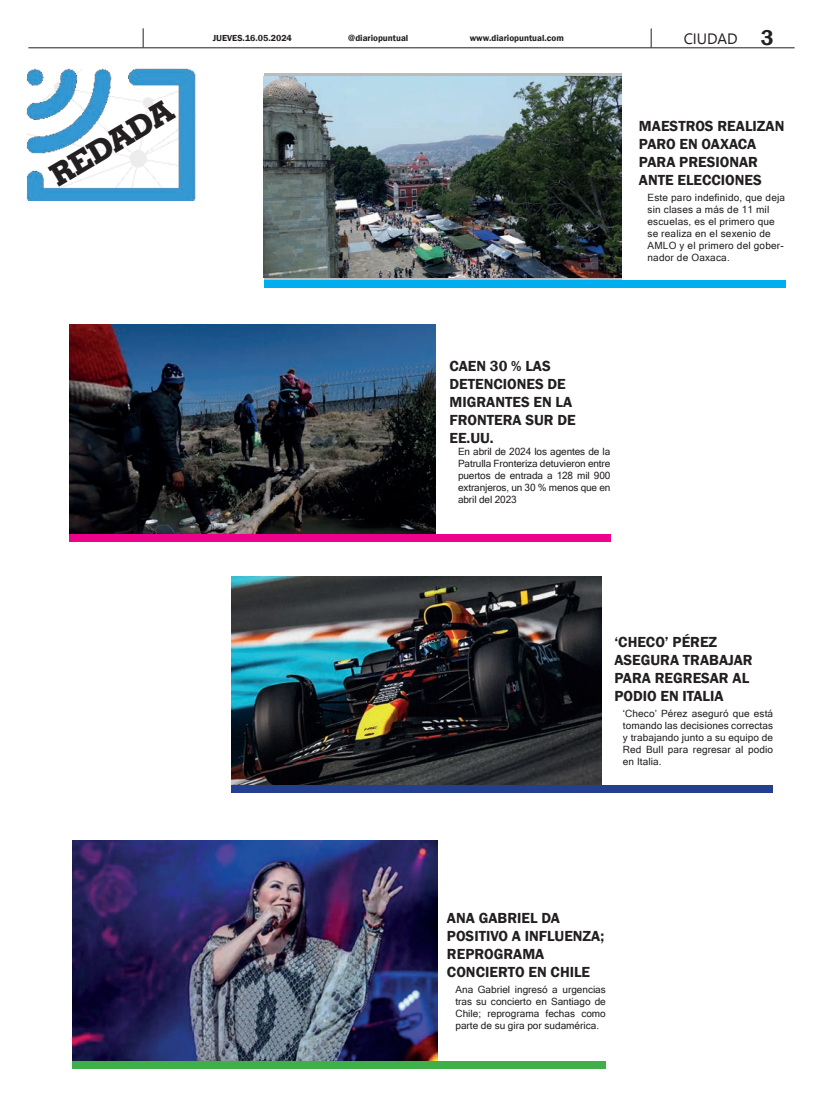
<style>
.page{position:relative;width:823px;height:1106px;background:#fff}
.page>*{position:absolute;margin:0;border:0;box-sizing:border-box;transform-origin:0 0}
.t1{font:700 30.8px "Geometric Slab 703 BT Xtra";color:#231f20}
.t2{font:700 22.4px "Myriad Pro";color:#231f20}
.t3{font:600 22px "Franklin Gothic";color:#231f20}
.t4{font:600 15px/18px "Franklin Gothic";color:#231f20}
.t5{font:15px "Segoe UI Historic";color:#231f20}
.t6{font:10px/12px "Microsoft Sans Serif";letter-spacing:.01em;color:#231f20;text-align:justify}
.t7{font:600 9.1px "Franklin Gothic";color:#231f20}
.t8{font:600 9px "Franklin Gothic";color:#231f20}
.t9{font:7.5px "Hiragino Sans W6";letter-spacing:-.01em;color:#231f20}
</style>
<div class="page">
<img style="left:73px;top:840px;width:364px;height:220px">
<img style="left:231px;top:577px;width:370px;height:208px">
<img style="left:69px;top:324px;width:366px;height:210px">
<svg style="left:264px;top:73px;width:357px;height:207px;background:#aaacac"></svg>
<img style="left:264px;top:76px;width:357px;height:201px">
<img style="left:26px;top:68px;width:170px;height:132px">
<div style="left:264px;top:280px;width:520px;height:8px;background:#00aeef"></div>
<div style="left:69px;top:534px;width:541px;height:8px;background:#ed028c"></div>
<div style="left:231px;top:785px;width:541px;height:8px;background:#253f8e"></div>
<hr style="left:28px;top:47px;width:766px;height:1px;background:#231f20">
<svg style="left:650px;top:28px;width:1px;height:20px"></svg>
<svg style="left:143px;top:28px;width:1px;height:19px"></svg>
<div style="left:73px;top:1061px;width:532px;height:8px;background:#40ae49"></div>
<p class="t1" style="left:44px;top:162px;width:138px;rotate:-31deg">REDADA</p>
<p class="t8" style="left:213px;top:32px;width:80px">JUEVES.16.05.2024</p>
<p class="t7" style="left:348px;top:32px;width:61px">@diariopuntual</p>
<p class="t7" style="left:469px;top:32px;width:96px">www.diariopuntual.com</p>
<p class="t9" style="left:197px;top:36px;width:84px">VIERNES.24.11.2023</p>
<p class="t5" style="left:683px;top:30px;width:56px">CIUDAD</p>
<p class="t3" style="left:760px;top:24px;width:14px">3</p>
<p class="t2" style="left:708px;top:30px;width:14px">3</p>
<p class="t4" style="left:638px;top:117px;width:147px">MAESTROS REALIZAN<br>PARO EN OAXACA<br>PARA PRESIONAR<br>ANTE ELECCIONES</p>
<p class="t6" style="left:647px;top:191px;width:139px;text-align:left">Este paro indefinido, que deja sin clases a más de 11 mil escuelas, es el primero que se realiza en el sexenio de<br>AMLO y el primero del gober&shy;nador de Oaxaca.</p>
<p class="t4" style="left:449px;top:357px;width:128px">CAEN 30 % LAS<br>DETENCIONES DE<br>MIGRANTES EN LA<br>FRONTERA SUR DE<br>EE.UU.</p>
<p class="t6" style="left:457px;top:445px;width:154px">En abril de 2024 los agentes de la Patrulla Fronteriza detuvieron entre puertos de entrada a 128 mil 900 extranjeros, un 30 % menos que en abril del 2023</p>
<p class="t4" style="left:614px;top:633px;width:140px">‘CHECO’ PÉREZ<br>ASEGURA TRABAJAR<br>PARA REGRESAR AL<br>PODIO EN ITALIA</p>
<p class="t6" style="left:622px;top:707px;width:152px">‘Checo’ Pérez aseguró que está tomando las decisiones correctas y trabajando junto a su equipo de Red Bull para regresar al podio en Italia.</p>
<p class="t4" style="left:446px;top:909px;width:159px">ANA GABRIEL DA<br>POSITIVO A INFLUENZA;<br>REPROGRAMA<br>CONCIERTO EN CHILE</p>
<p class="t6" style="left:455px;top:983px;width:152px">Ana Gabriel ingresó a urgencias tras su concierto en Santiago de Chile; reprograma fechas como parte de su gira por sudamérica.</p>
</div>
